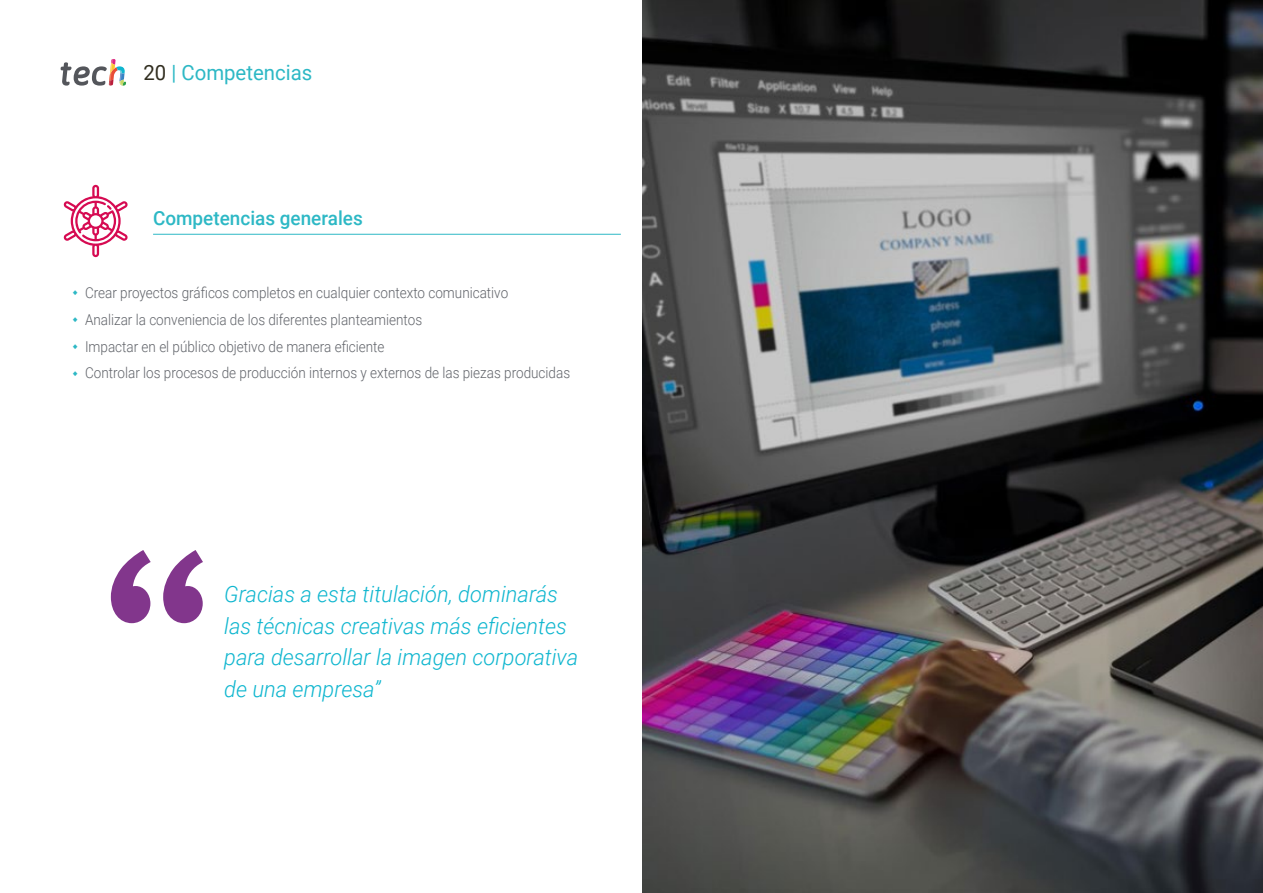
<style>
.page{position:relative;width:1263px;height:893px;background:#fff}
.page>*{position:absolute;margin:0;border:0;box-sizing:border-box;transform-origin:0 0}
.t1{font:italic 300 22.5px/31.5px "Roboto";color:#0fb6cf}
.t2{font:21px "Roboto";color:#2db8c5}
.t3{font:500 19.5px "Roboto";color:#2db8c5}
.t4{font:300 15px/26.7px "Roboto";color:#61646a;scale:.9 1}
.s1{color:#312e20}
</style>
<div class="page">
<hr style="left:153px;top:234px;width:468px;height:1px;background:#2db8c5">
<svg style="left:63px;top:185px;width:65px;height:72px"></svg>
<svg style="left:61px;top:59px;width:65px;height:27px"></svg>
<img style="left:642px;top:0;width:621px;height:893px">
<svg style="left:111px;top:550px;width:92px;height:73px"></svg>
<h2 class="t2" style="left:144px;top:57px;width:170px"><span class="s1">20</span> | Competencias</h2>
<h3 class="t3" style="left:153px;top:205px;width:211px">Competencias generales</h3>
<p class="t4" style="left:85px;top:279px;width:540px">Crear proyectos gráficos completos en cualquier contexto comunicativo<br>Analizar la conveniencia de los diferentes planteamientos<br>Impactar en el público objetivo de manera eficiente<br>Controlar los procesos de producción internos y externos de las piezas producidas</p>
<h1 class="t1" style="left:224px;top:578px;width:355px">Gracias a esta titulación, dominarás las técnicas creativas más eficientes para desarrollar la imagen corporativa de una empresa”</h1>
</div>
